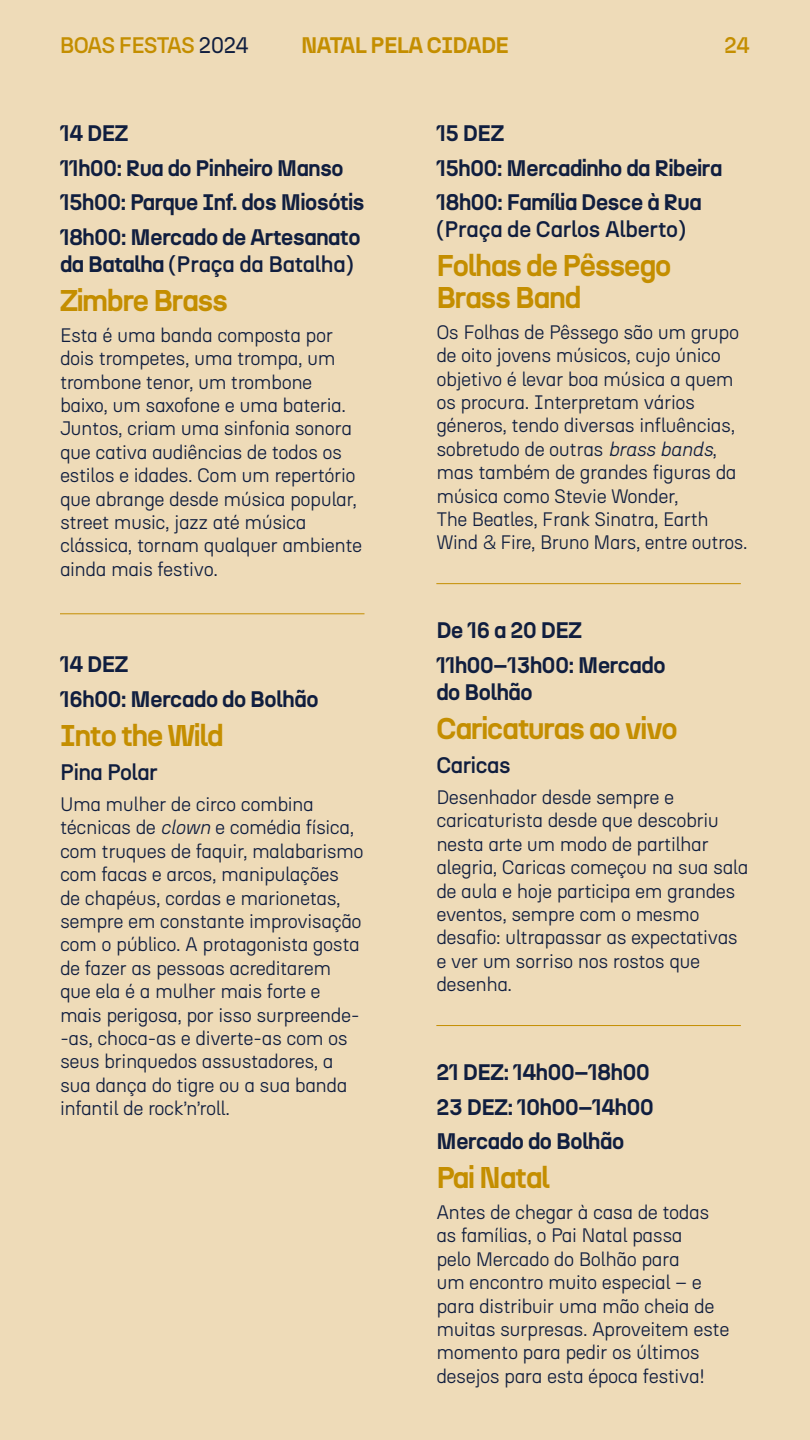
<style>
.page{position:relative;width:810px;height:1440px;background:#eedbb8}
.page>*{position:absolute;margin:0;border:0;box-sizing:border-box;transform-origin:0 0}
.t1{font:700 30px/31.5px "N27 a";letter-spacing:-.025em;color:#c48e00}
.t2{font:700 22.5px/34.5px "N27 a";letter-spacing:-.01em;color:#101e3f}
.t3{font:500 22.5px "N27 a";letter-spacing:-.01em;color:#101e3f}
.t4{font:500 22.5px "N27 a";letter-spacing:-.035em;color:#c48e00}
.t5{font:700 22.5px "N27 a";letter-spacing:-.02em;color:#c48e00}
.t6{font:300 19.5px/23.4px "N27 a";letter-spacing:-.025em;color:#101e3f}
.s1{font-weight:400;color:#101e3f}
.s2{font-weight:700}
.s3{font-style:italic}
.s4{font-family:"Alfabet"}
</style>
<div class="page">
<hr style="left:60px;top:613px;width:304px;height:1px;background:#c48e00">
<hr style="left:436px;top:583px;width:305px;height:1px;background:#c48e00">
<hr style="left:436px;top:1025px;width:305px;height:1px;background:#c48e00">
<p class="t4" style="left:60px;top:31px;width:190px">BOAS FESTAS <span class="s1">2024</span></p>
<p class="t5" style="left:301px;top:31px;width:209px">NATAL PELA CIDADE</p>
<p class="t4" style="left:724px;top:31px;width:27px">24</p>
<p class="t2" style="left:60px;top:116px;width:306px">14 DEZ<br>11h00: Rua do Pinheiro Manso<br>15h00: Parque Inf. dos Miosótis<br>18h00: Mercado de Artesanato</p>
<p class="t3" style="left:60px;top:250px;width:295px"><span class="s2">da Batalha</span> (Praça da Batalha)</p>
<h1 class="t1" style="left:60px;top:285px;width:169px">Zimbre Brass</h1>
<p class="t6" style="left:60px;top:323px;width:304px">Esta é uma banda composta por dois trompetes, uma trompa, um trombone tenor, um trombone baixo, um saxofone e uma bateria.<br>Juntos, criam uma sinfonia sonora que cativa audiências de todos os estilos e idades. Com um repertório que abrange desde música popular, street music, jazz até música clássica, tornam qualquer ambiente ainda mais festivo.</p>
<p class="t2" style="left:60px;top:647px;width:260px">14 DEZ<br>16h00: Mercado do Bolhão</p>
<h1 class="t1" style="left:60px;top:719px;width:165px">Into the Wild</h1>
<p class="t3" style="left:60px;top:758px;width:99px">Pina Polar</p>
<p class="t6" style="left:60px;top:792px;width:305px">Uma mulher de circo combina técnicas de <span class="s3">clown</span> e comédia física, com truques de faquir, malabarismo com facas e arcos, manipulações de chapéus, cordas e marionetas, sempre em constante improvisação com o público. A protagonista gosta de fazer as pessoas acreditarem que ela é a mulher mais forte e mais perigosa, por isso surpreende--as, choca-as e diverte-as com os seus brinquedos assustadores, a sua dança do tigre ou a sua banda infantil de rock’n’roll.</p>
<p class="t2" style="left:436px;top:116px;width:287px">15 DEZ<br>15h00: Mercadinho da Ribeira<br>18h00: Família Desce à Rua</p>
<p class="t3" style="left:436px;top:216px;width:251px">(Praça de Carlos Alberto)</p>
<h1 class="t1" style="left:436px;top:250px;width:237px">Folhas de Pêssego<br>Brass Band</h1>
<p class="t6" style="left:436px;top:320px;width:313px">Os Folhas de Pêssego são um grupo de oito jovens músicos, cujo único objetivo é levar boa música a quem os procura. Interpretam vários géneros, tendo diversas influências, sobretudo de outras <span class="s3">brass bands</span>, mas também de grandes figuras da música como Stevie Wonder,<br>The Beatles, Frank Sinatra, Earth Wind <span class="s4">&amp;</span> Fire, Bruno Mars, entre outros.</p>
<p class="t2" style="left:436px;top:613px;width:231px">De 16 a 20 DEZ<br>11h00–13h00: Mercado</p>
<p class="t2" style="left:436px;top:674px;width:98px">do Bolhão</p>
<h1 class="t1" style="left:436px;top:712px;width:243px">Caricaturas ao vivo</h1>
<p class="t3" style="left:436px;top:751px;width:76px">Caricas</p>
<p class="t6" style="left:436px;top:785px;width:314px">Desenhador desde sempre e caricaturista desde que descobriu nesta arte um modo de partilhar alegria, Caricas começou na sua sala de aula e hoje participa em grandes eventos, sempre com o mesmo desafio: ultrapassar as expectativas e ver um sorriso nos rostos que desenha.</p>
<p class="t2" style="left:436px;top:1055px;width:219px">21 DEZ: 14h00–18h00<br>23 DEZ: 10h00–14h00<br>Mercado do Bolhão</p>
<h1 class="t1" style="left:436px;top:1162px;width:115px">Pai Natal</h1>
<p class="t6" style="left:436px;top:1200px;width:295px">Antes de chegar à casa de todas as famílias, o Pai Natal passa<br>pelo Mercado do Bolhão para<br>um encontro muito especial – e para distribuir uma mão cheia de muitas surpresas. Aproveitem este momento para pedir os últimos desejos para esta época festiva!</p>
</div>
